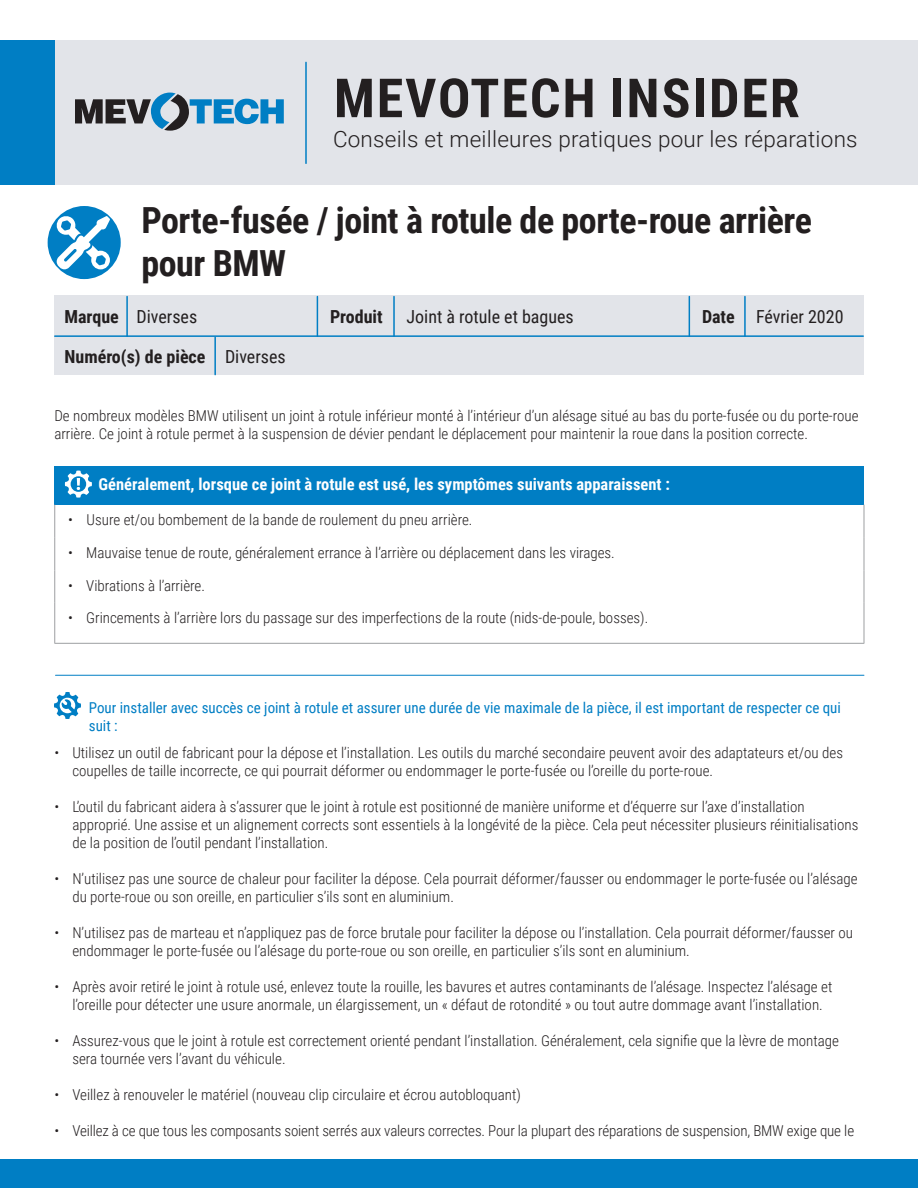
<style>
.page{position:relative;width:918px;height:1188px;background:#fff}
.page>*{position:absolute;margin:0;border:0;box-sizing:border-box;transform-origin:0 0}
.t1{font:700 54px "Roboto Condensed";letter-spacing:.035em;color:#231f20}
.t2{font:700 36px/43.2px "Roboto Condensed";letter-spacing:-.015em;color:#231f20}
.t3{font:300 22.5px "Roboto";letter-spacing:.01em;color:#231f20}
.t4{font:18px "Roboto Condensed";color:#231f20}
.t5{font:700 18px "Roboto Condensed";color:#231f20}
.t6{font:700 16.5px "Roboto Condensed";color:#fff}
.t7{font:300 15px/18px "Roboto Condensed";color:#231f20}
.t8{font:15px/18px "Roboto Condensed";color:#007ec4}
.s1{font-weight:700}
.s2{font-weight:400}
</style>
<div class="page">
<div style="left:54px;top:296px;width:810px;height:79px;background:#e2e4e9"></div>
<hr style="left:317px;top:297px;width:1px;height:39px;background:#007ec4">
<hr style="left:689px;top:297px;width:1px;height:39px;background:#007ec4">
<hr style="left:393px;top:297px;width:2px;height:39px;background:#007ec4">
<hr style="left:744px;top:297px;width:2px;height:39px;background:#007ec4">
<hr style="left:126px;top:297px;width:2px;height:39px;background:#007ec4">
<hr style="left:55px;top:335px;width:808px;height:2px;background:#007ec4">
<hr style="left:214px;top:337px;width:2px;height:38px;background:#007ec4">
<div style="left:45px;top:40px;width:873px;height:145px;background:#e2e4e9"></div>
<div style="left:0;top:40px;width:55px;height:145px;background:#007ec4"></div>
<svg style="left:75px;top:93px;width:209px;height:38px"></svg>
<hr style="left:305px;top:62px;width:2px;height:101px;background:#007ec4">
<div style="left:48px;top:206px;width:73px;height:73px;background:#007ec4;border-radius:50%"></div>
<svg style="left:56px;top:215px;width:54px;height:54px"></svg>
<div style="left:0;top:1160px;width:918px;height:28px;background:#007ec4"></div>
<hr style="left:55px;top:675px;width:809px;height:1px;background:#007ec4">
<div style="left:55px;top:466px;width:809px;height:39px;background:#007ec4"></div>
<hr style="left:54px;top:505px;width:1px;height:33px;background:#9d9fa2">
<hr style="left:864px;top:505px;width:1px;height:33px;background:#9d9fa2">
<hr style="left:54px;top:538px;width:1px;height:32px;background:#9d9fa2">
<hr style="left:864px;top:538px;width:1px;height:32px;background:#9d9fa2">
<hr style="left:54px;top:570px;width:1px;height:33px;background:#9d9fa2">
<hr style="left:864px;top:570px;width:1px;height:33px;background:#9d9fa2">
<hr style="left:54px;top:603px;width:1px;height:40px;background:#9d9fa2">
<hr style="left:864px;top:603px;width:1px;height:40px;background:#9d9fa2">
<hr style="left:54px;top:643px;width:810px;height:1px;background:#9d9fa2">
<svg style="left:54px;top:692px;width:27px;height:27px"></svg>
<svg style="left:65px;top:471px;width:27px;height:27px"></svg>
<h1 class="t1" style="left:334px;top:60px;width:467px">MEVOTECH INSIDER</h1>
<h3 class="t3" style="left:333px;top:123px;width:526px">Conseils et meilleures pratiques pour les réparations</h3>
<h2 class="t2" style="left:141px;top:197px;width:672px">Porte-fusée / joint à rotule de porte-roue arrière pour BMW</h2>
<p class="t4" style="left:64px;top:304px;width:134px"><span class="s1">Marque</span> Diverses</p>
<p class="t5" style="left:330px;top:304px;width:54px">Produit</p>
<p class="t4" style="left:406px;top:304px;width:169px">Joint à rotule et bagues</p>
<p class="t4" style="left:702px;top:304px;width:143px"><span class="s1">Date</span> Février 2020</p>
<p class="t5" style="left:64px;top:344px;width:223px">Numéro(s) de pièce <span class="s2">Diverses</span></p>
<p class="t7" style="left:54px;top:406px;width:806px">De nombreux modèles BMW utilisent un joint à rotule inférieur monté à l’intérieur d’un alésage situé au bas du porte-fusée ou du porte-roue arrière. Ce joint à rotule permet à la suspension de dévier pendant le déplacement pour maintenir la roue dans la position correcte.</p>
<p class="t6" style="left:99px;top:473px;width:573px">Généralement, lorsque ce joint à rotule est usé, les symptômes suivants apparaissent :</p>
<p class="t7" style="left:68px;top:510px;width:406px">• Usure et/ou bombement de la bande de roulement du pneu arrière.</p>
<p class="t7" style="left:68px;top:543px;width:548px">• Mauvaise tenue de route, généralement errance à l’arrière ou déplacement dans les virages.</p>
<p class="t7" style="left:68px;top:576px;width:138px">• Vibrations à l’arrière.</p>
<p class="t7" style="left:68px;top:608px;width:582px">• Grincements à l’arrière lors du passage sur des imperfections de la route (nids-de-poule, bosses).</p>
<p class="t8" style="left:89px;top:698px;width:754px">Pour installer avec succès ce joint à rotule et assurer une durée de vie maximale de la pièce, il est important de respecter ce qui suit :</p>
<p class="t7" style="left:72px;top:743px;width:772px;text-indent:-18px">• Utilisez un outil de fabricant pour la dépose et l’installation. Les outils du marché secondaire peuvent avoir des adaptateurs et/ou des coupelles de taille incorrecte, ce qui pourrait déformer ou endommager le porte-fusée ou l’oreille du porte-roue.</p>
<p class="t7" style="left:72px;top:797px;width:788px;text-indent:-18px">• L’outil du fabricant aidera à s’assurer que le joint à rotule est positionné de manière uniforme et d’équerre sur l’axe d’installation approprié. Une assise et un alignement corrects sont essentiels à la longévité de la pièce. Cela peut nécessiter plusieurs réinitialisations de la position de l’outil pendant l’installation.</p>
<p class="t7" style="left:72px;top:869px;width:787px;text-indent:-18px">• N’utilisez pas une source de chaleur pour faciliter la dépose. Cela pourrait déformer/fausser ou endommager le porte-fusée ou l’alésage du porte-roue ou son oreille, en particulier s’ils sont en aluminium.</p>
<p class="t7" style="left:72px;top:923px;width:782px;text-indent:-18px">• N’utilisez pas de marteau et n’appliquez pas de force brutale pour faciliter la dépose ou l’installation. Cela pourrait déformer/fausser ou endommager le porte-fusée ou l’alésage du porte-roue ou son oreille, en particulier s’ils sont en aluminium.</p>
<p class="t7" style="left:54px;top:977px;width:779px;text-align:center">• Après avoir retiré le joint à rotule usé, enlevez toute la rouille, les bavures et autres contaminants de l’alésage. Inspectez l’alésage et l’oreille pour détecter une usure anormale, un élargissement, un « défaut de rotondité » ou tout autre dommage avant l’installation.</p>
<p class="t7" style="left:72px;top:1031px;width:768px;text-indent:-18px">• Assurez-vous que le joint à rotule est correctement orienté pendant l’installation. Généralement, cela signifie que la lèvre de montage sera tournée vers l’avant du véhicule.</p>
<p class="t7" style="left:54px;top:1085px;width:468px">• Veillez à renouveler le matériel (nouveau clip circulaire et écrou autobloquant)</p>
<p class="t7" style="left:54px;top:1121px;width:801px">• Veillez à ce que tous les composants soient serrés aux valeurs correctes. Pour la plupart des réparations de suspension, BMW exige que le</p>
</div>
